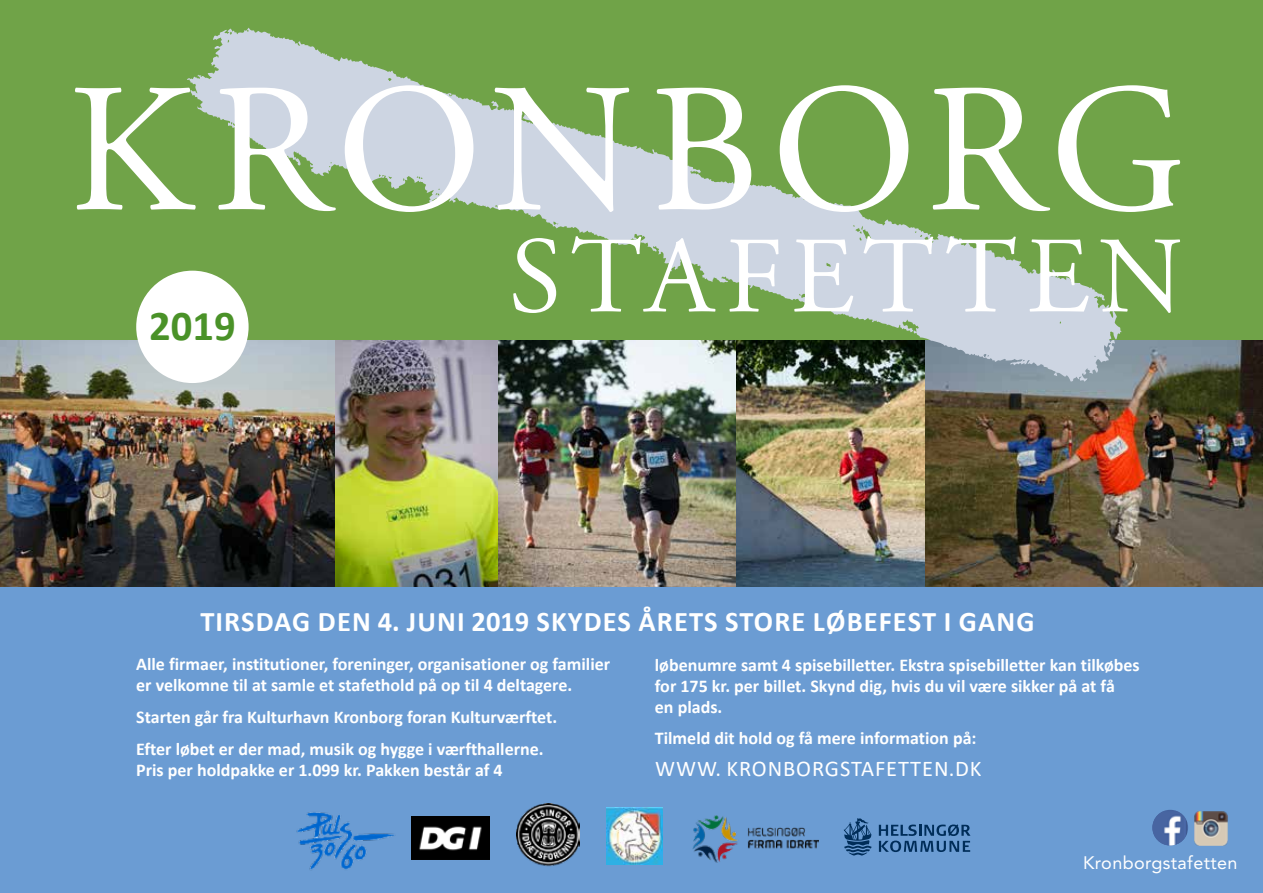
<style>
.page{position:relative;width:1263px;height:893px;background:#fff}
.page>*{position:absolute;margin:0;border:0;box-sizing:border-box;transform-origin:0 0}
.t1{font:700 42.6px "Calibri";color:#4a9228}
.t2{font:700 28.5px "Calibri";letter-spacing:.04em;color:#fff}
.t3{font:22.5px "Calibri";letter-spacing:.04em;color:#fff}
.t4{font:700 18px/21px "Calibri";color:#fff}
.t5{font:18px "Avenir LT Std";letter-spacing:.02em;color:#fff}
</style>
<div class="page">
<div style="left:0;top:587px;width:1263px;height:306px;background:#6b9cd3"></div>
<div style="left:0;top:0;width:1263px;height:340px;background:#70a348"></div>
<img style="left:0;top:340px;width:1263px;height:247px">
<img style="left:1152px;top:810px;width:36px;height:35px;border-radius:18px">
<img style="left:1194px;top:811px;width:34px;height:35px">
<svg style="left:183px;top:28px;width:938px;height:354px"></svg>
<svg style="left:75px;top:85px;width:1105px;height:127px"></svg>
<svg style="left:513px;top:236px;width:667px;height:77px"></svg>
<div style="left:136px;top:271px;width:113px;height:112px;background:#fff;border-radius:50%"></div>
<svg style="left:844px;top:818px;width:28px;height:37px"></svg>
<svg style="left:879px;top:824px;width:91px;height:28px"></svg>
<img style="left:411px;top:816px;width:78px;height:43px">
<img style="left:516px;top:804px;width:63px;height:63px">
<img style="left:606px;top:808px;width:57px;height:56px">
<img style="left:296px;top:812px;width:99px;height:58px">
<img style="left:692px;top:816px;width:127px;height:46px">
<h1 class="t1" style="left:149px;top:295px;width:88px">2019</h1>
<h2 class="t2" style="left:200px;top:602px;width:836px">TIRSDAG DEN 4. JUNI 2019 SKYDES ÅRETS STORE LØBEFEST I GANG</h2>
<p class="t4" style="left:136px;top:654px;width:475px">Alle firmaer, institutioner, foreninger, organisationer og familier er velkomne til at samle et stafethold på op til 4 deltagere.</p>
<p class="t4" style="left:136px;top:701px;width:422px;line-height:31.5px">Starten går fra Kulturhavn Kronborg foran Kulturværftet.<br>Efter løbet er der mad, musik og hygge i værfthallerne.</p>
<p class="t4" style="left:136px;top:759px;width:368px">Pris per holdpakke er 1.099 kr. Pakken består af 4</p>
<p class="t4" style="left:655px;top:654px;width:486px">løbenumre samt 4 spisebilletter. Ekstra spisebilletter kan tilkøbes for 175 kr. per billet. Skynd dig, hvis du vil være sikker på at få<br>en plads.</p>
<p class="t4" style="left:655px;top:727px;width:323px">Tilmeld dit hold og få mere information på:</p>
<p class="t3" style="left:655px;top:752px;width:328px">WWW. KRONBORGSTAFETTEN.DK</p>
<p class="t5" style="left:1083px;top:852px;width:156px">Kronborgstafetten</p>
</div>
